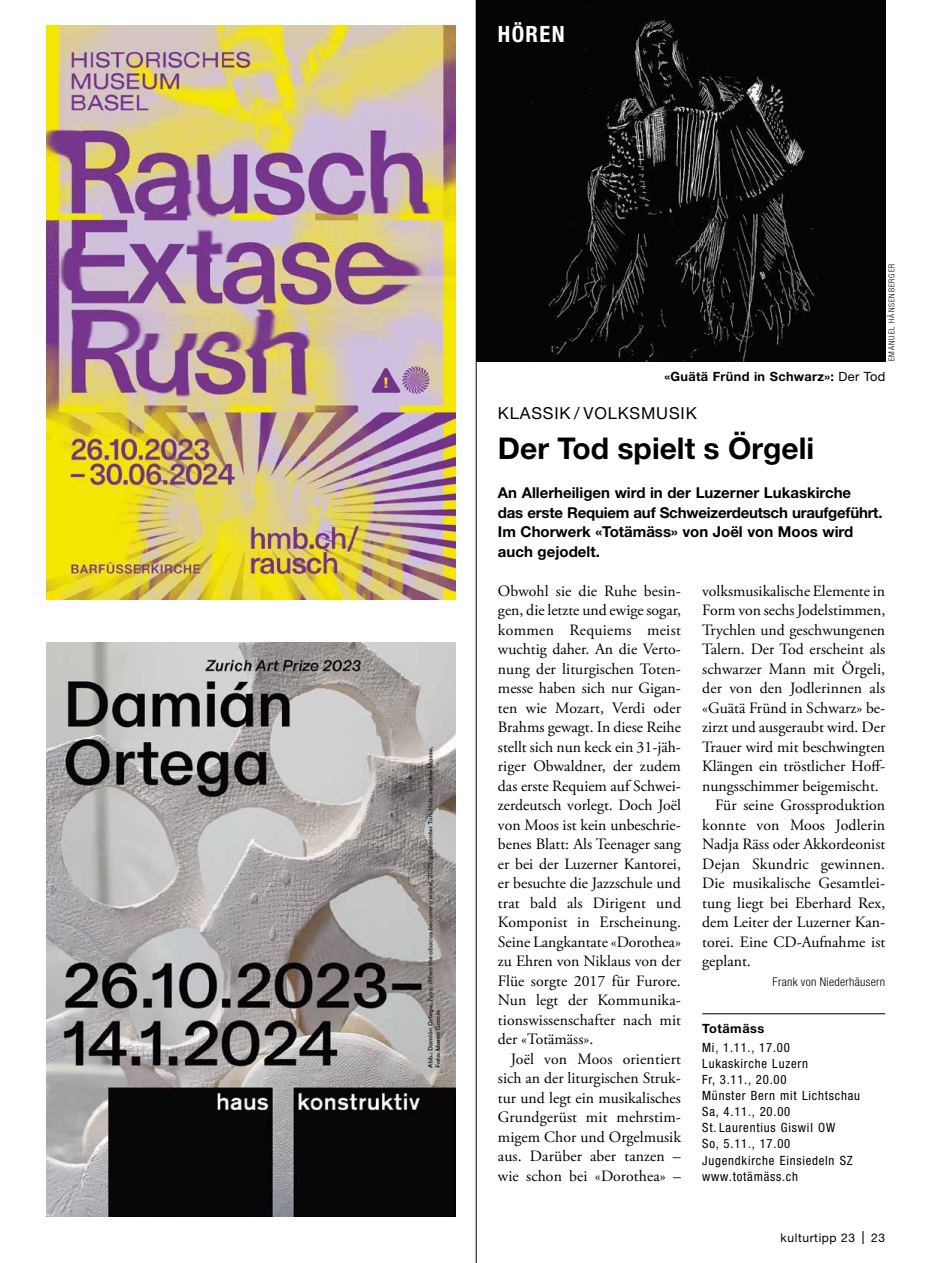
<style>
.page{position:relative;width:932px;height:1263px;background:#fff}
.page>*{position:absolute;margin:0;border:0;box-sizing:border-box;transform-origin:0 0}
.t1{font:700 30px "Helvetica Neue LT Std";color:#000}
.t2{font:700 condensed 22.5px "Helvetica Neue LT Std";letter-spacing:.06em;color:#fff}
.t3{font:16.5px "Helvetica Neue LT Std";letter-spacing:.05em;color:#000}
.t4{font:15.75px/19.5px "Adobe Garamond Pro";color:#000;text-align:justify}
.t5{font:700 15px/19.5px "Helvetica Neue LT Std";color:#000}
.t6{font:condensed 12.75px/16.2px "Helvetica Neue LT Std";letter-spacing:.06em;color:#000}
.t7{font:700 12.75px "Helvetica Neue LT Std";letter-spacing:.025em;color:#000}
.t8{font:300 condensed 12px "Helvetica Neue LT Std";letter-spacing:.025em;color:#000}
.t9{font:12px "Helvetica Neue LT Std";letter-spacing:.05em;color:#000}
.t10{font:300 condensed 8.25px "Helvetica Neue LT Std";letter-spacing:.115em;color:#000}
.s1{font-weight:400}
.s2{font-size:18px}
</style>
<div class="page">
<img style="left:47px;top:642px;width:408px;height:574px">
<img style="left:47px;top:26px;width:408px;height:573px">
<img style="left:476px;top:0;width:408px;height:361px">
<hr style="left:475px;top:0;width:1px;height:1263px;background:#000">
<hr style="left:702px;top:1013px;width:182px;height:1px;background:#000">
<h2 class="t2" style="left:497px;top:20px;width:68px">HÖREN</h2>
<p class="t10" style="left:886px;top:361px;width:99px;rotate:-90deg">EMANUEL HÄNSENBERGER</p>
<p class="t7" style="left:664px;top:369px;width:222px">«Guätä Fründ in Schwarz»: <span class="s1">Der Tod</span></p>
<p class="t3" style="left:498px;top:403px;width:200px">KLASSIK / VOLKSMUSIK</p>
<h1 class="t1" style="left:498px;top:430px;width:317px">Der Tod spielt s Örgeli</h1>
<p class="t5" style="left:498px;top:483px;width:386px">An Allerheiligen wird in der Luzerner Lukaskirche<br>das erste Requiem auf Schweizerdeutsch uraufgeführt.<br>Im Chorwerk «Totämäss» von Joël von Moos wird auch gejodelt.</p>
<p class="t4" style="left:498px;top:581px;width:184px">Obwohl sie die Ruhe besin&shy;gen, die letzte und ewige sogar, kommen Requiems meist wuchtig daher. An die Verto&shy;nung der liturgischen Toten&shy;messe haben sich nur Gigan&shy;ten wie Mozart, Verdi oder Brahms gewagt. In diese Reihe stellt sich nun keck ein 31-jäh&shy;riger Obwaldner, der zudem das erste Requiem auf Schwei&shy;zerdeutsch vorlegt. Doch Joël von Moos ist kein unbeschrie&shy;benes Blatt: Als Teenager sang er bei der Luzerner Kantorei, er besuchte die Jazzschule und trat bald als Dirigent und Komponist in Erscheinung.<br>Seine Langkantate «Dorothea» zu Ehren von Niklaus von der Flüe sorgte 2017 für Furore.<br>Nun legt der Kommunika&shy;tionswissenschafter nach mit der «Totämäss».</p>
<p class="t4" style="left:498px;top:1049px;width:184px;text-indent:13px">Joël von Moos orientiert sich an der liturgischen Struk&shy;tur und legt ein musikalisches Grundgerüst mit mehrstim&shy;migem Chor und Orgelmusik aus. Darüber aber tanzen – wie schon bei «Dorothea» –</p>
<p class="t4" style="left:702px;top:581px;width:184px">volksmusikalische Elemente in</p>
<p class="t4" style="left:702px;top:601px;width:184px">Form von sechs Jodelstimmen,</p>
<p class="t4" style="left:702px;top:620px;width:184px">Trychlen und geschwungenen</p>
<p class="t4" style="left:702px;top:640px;width:184px">Talern. Der Tod erscheint als</p>
<p class="t4" style="left:702px;top:659px;width:184px">schwarzer Mann mit Örgeli,</p>
<p class="t4" style="left:702px;top:679px;width:184px">der von den Jodlerinnen als</p>
<p class="t4" style="left:702px;top:698px;width:184px">«Guätä Fründ in Schwarz» be-</p>
<p class="t4" style="left:702px;top:718px;width:184px">zirzt und ausgeraubt wird. Der</p>
<p class="t4" style="left:702px;top:737px;width:184px">Trauer wird mit beschwingten</p>
<p class="t4" style="left:702px;top:757px;width:184px">Klängen ein tröstlicher Hoff-</p>
<p class="t4" style="left:702px;top:776px;width:178px">nungsschimmer beigemischt.</p>
<p class="t4" style="left:714px;top:796px;width:172px">Für seine Grossproduktion</p>
<p class="t4" style="left:702px;top:815px;width:184px">konnte von Moos Jodlerin</p>
<p class="t4" style="left:702px;top:835px;width:184px">Nadja Räss oder Akkordeonist</p>
<p class="t4" style="left:702px;top:854px;width:184px">Dejan Skundric gewinnen.</p>
<p class="t4" style="left:702px;top:874px;width:184px">Die musikalische Gesamtlei-</p>
<p class="t4" style="left:702px;top:893px;width:184px">tung liegt bei Eberhard Rex,</p>
<p class="t4" style="left:702px;top:913px;width:184px">dem Leiter der Luzerner Kan-</p>
<p class="t4" style="left:702px;top:932px;width:184px">torei. Eine CD-Aufnahme ist</p>
<p class="t4" style="left:702px;top:952px;width:50px">geplant.</p>
<p class="t8" style="left:772px;top:974px;width:114px">Frank von Niederhäusern</p>
<p class="t7" style="left:702px;top:1021px;width:64px">Totämäss</p>
<p class="t6" style="left:702px;top:1039px;width:159px">Mi, 1.11., 17.00<br>Lukaskirche Luzern<br>Fr, 3.11., 20.00<br>Münster Bern mit Lichtschau<br>Sa, 4.11., 20.00<br>St. Laurentius Giswil OW<br>So, 5.11., 17.00<br>Jugendkirche Einsiedeln SZ www.totämäss.ch</p>
<p class="t9" style="left:780px;top:1230px;width:106px">kulturtipp 23 <span class="s2">l</span> 23</p>
</div>
